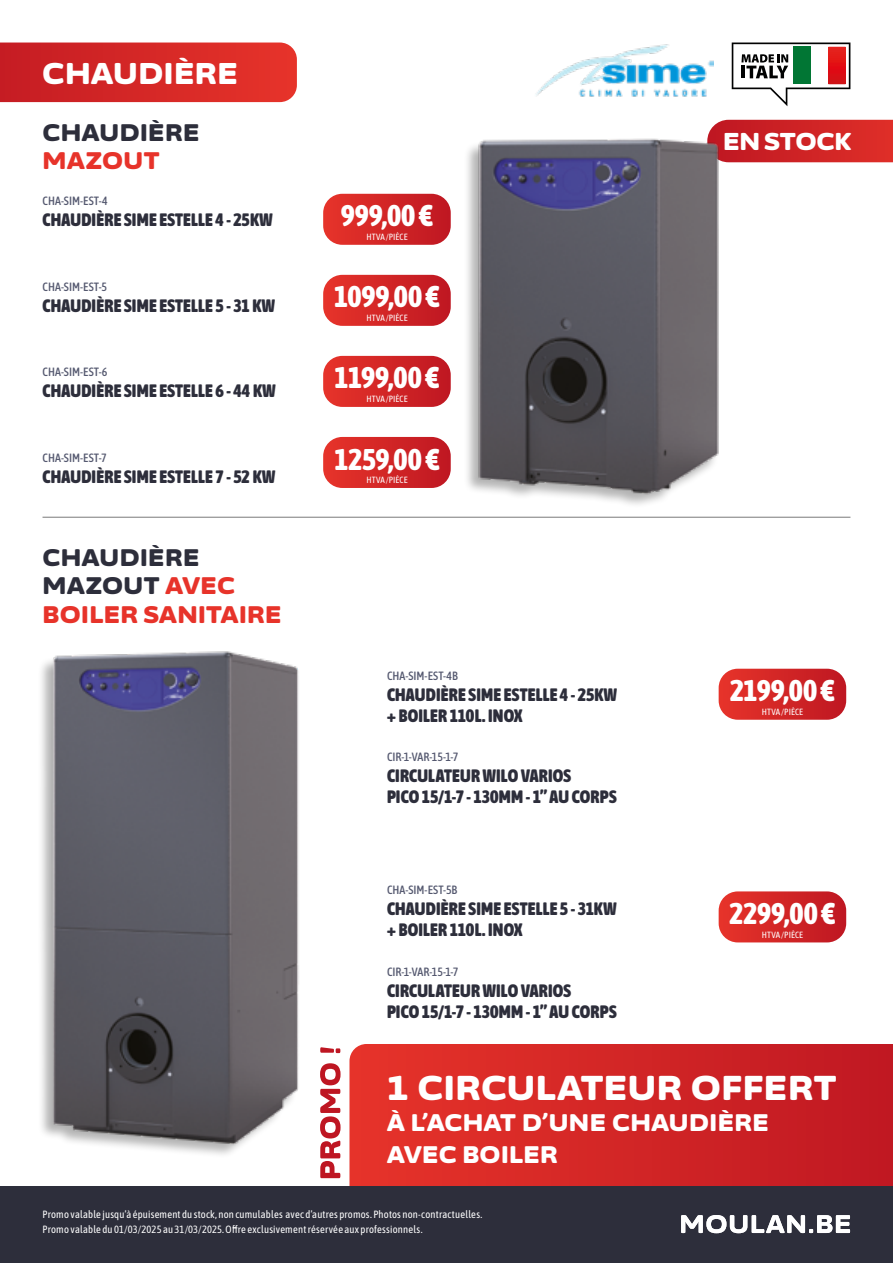
<style>
.page{position:relative;width:893px;height:1263px;background:#fff}
.page>*{position:absolute;margin:0;border:0;box-sizing:border-box;transform-origin:0 0}
.t1{font:900 34.5px "Asap Expanded";letter-spacing:.015em;color:#fff}
.t2{font:800 30px "Asap Condensed";color:#fff}
.t3{font:900 30px "Asap Expanded";letter-spacing:.02em;color:#fff}
.t4{font:900 24.3px "Asap Expanded";color:#fff}
.t5{font:900 24px/28.8px "Asap Expanded";letter-spacing:.02em;color:#e7332a}
.t6{font:900 24px/31.5px "Asap Expanded";letter-spacing:.02em;color:#fff}
.t7{font:900 24px "Asap Expanded";letter-spacing:.02em;color:#2d2e3b}
.t8{font:900 18px/21px "Asap Condensed";letter-spacing:.015em;color:#2d2e3b}
.t9{font:500 12px "Asap Condensed";letter-spacing:.005em;color:#54586f}
.t10{font:10.5px/15px "Asap Condensed";letter-spacing:.02em;color:#fff}
.t11{font:9px "Asap Condensed";letter-spacing:.01em;color:#fff}
.s1{color:#2d2e3b}
</style>
<div class="page">
<svg style="left:349px;top:1044px;width:544px;height:142px;background:#d22626"></svg>
<svg style="left:732px;top:43px;width:118px;height:63px"></svg>
<img style="left:536px;top:44px;width:177px;height:53px">
<svg style="left:0;top:43px;width:297px;height:59px;background:#d52928"></svg>
<svg style="left:717px;top:120px;width:176px;height:42px;background:#d12526"></svg>
<svg style="left:323px;top:194px;width:128px;height:51px;background:#d43131"></svg>
<svg style="left:719px;top:669px;width:127px;height:51px;background:#d43030"></svg>
<svg style="left:323px;top:275px;width:128px;height:51px;background:#d43131"></svg>
<svg style="left:323px;top:356px;width:128px;height:51px;background:#d43031"></svg>
<svg style="left:719px;top:891px;width:127px;height:51px;background:#d43031"></svg>
<svg style="left:323px;top:437px;width:128px;height:51px;background:#d43031"></svg>
<img style="left:467px;top:123px;width:277px;height:382px">
<img style="left:41px;top:651px;width:258px;height:504px">
<hr style="left:43px;top:517px;width:807px;height:1px;background:#797979">
<svg style="left:320px;top:1047px;width:21px;height:131px"></svg>
<div style="left:0;top:1186px;width:893px;height:77px;background:#2d2e3b"></div>
<svg style="left:681px;top:1215px;width:169px;height:18px"></svg>
<h2 class="t3" style="left:42px;top:52px;width:197px">CHAUDIÈRE</h2>
<h3 class="t7" style="left:43px;top:115px;width:158px">CHAUDIÈRE</h3>
<h3 class="t5" style="left:43px;top:145px;width:118px">MAZOUT</h3>
<p class="t9" style="left:43px;top:192px;width:67px">CHA-SIM-EST-4</p>
<p class="t8" style="left:43px;top:208px;width:231px">CHAUDIÈRE SIME ESTELLE 4 - 25KW</p>
<p class="t9" style="left:43px;top:278px;width:66px">CHA-SIM-EST-5</p>
<p class="t8" style="left:43px;top:293px;width:234px">CHAUDIÈRE SIME ESTELLE 5 - 31 KW</p>
<p class="t9" style="left:43px;top:363px;width:67px">CHA-SIM-EST-6</p>
<p class="t8" style="left:43px;top:379px;width:234px">CHAUDIÈRE SIME ESTELLE 6 - 44 KW</p>
<p class="t9" style="left:43px;top:449px;width:66px">CHA-SIM-EST-7</p>
<p class="t8" style="left:43px;top:465px;width:234px">CHAUDIÈRE SIME ESTELLE 7 - 52 KW</p>
<h3 class="t5" style="left:43px;top:541px;width:240px"><span class="s1">CHAUDIÈRE<br>MAZOUT</span> AVEC<br>BOILER SANITAIRE</h3>
<h2 class="t2" style="left:341px;top:194px;width:94px">999,00 €</h2>
<p class="t11" style="left:366px;top:230px;width:43px">HTVA /PIÈCE</p>
<h2 class="t2" style="left:334px;top:275px;width:107px">1099,00 €</h2>
<p class="t11" style="left:366px;top:312px;width:43px">HTVA /PIÈCE</p>
<h2 class="t2" style="left:335px;top:356px;width:106px">1199,00 €</h2>
<p class="t11" style="left:366px;top:393px;width:43px">HTVA /PIÈCE</p>
<h2 class="t2" style="left:334px;top:437px;width:107px">1259,00 €</h2>
<p class="t11" style="left:366px;top:474px;width:43px">HTVA /PIÈCE</p>
<p class="t9" style="left:387px;top:667px;width:72px">CHA-SIM-EST-4B</p>
<p class="t8" style="left:387px;top:683px;width:232px">CHAUDIÈRE SIME ESTELLE 4 - 25KW + BOILER 110L. INOX</p>
<p class="t9" style="left:387px;top:748px;width:73px">CIR-1-VAR-15-1-7</p>
<p class="t8" style="left:387px;top:764px;width:231px">CIRCULATEUR WILO VARIOS<br>PICO 15/1-7 - 130MM - 1’’ AU CORPS</p>
<p class="t9" style="left:387px;top:882px;width:72px">CHA-SIM-EST-5B</p>
<p class="t8" style="left:387px;top:897px;width:231px">CHAUDIÈRE SIME ESTELLE 5 - 31KW + BOILER 110L. INOX</p>
<p class="t9" style="left:387px;top:963px;width:73px">CIR-1-VAR-15-1-7</p>
<p class="t8" style="left:387px;top:978px;width:231px">CIRCULATEUR WILO VARIOS<br>PICO 15/1-7 - 130MM - 1’’ AU CORPS</p>
<h3 class="t4" style="left:723px;top:124px;width:129px">EN STOCK</h3>
<h2 class="t2" style="left:730px;top:669px;width:106px">2199,00 €</h2>
<p class="t11" style="left:762px;top:705px;width:43px">HTVA /PIÈCE</p>
<h2 class="t2" style="left:729px;top:892px;width:107px">2299,00 €</h2>
<p class="t11" style="left:762px;top:928px;width:43px">HTVA /PIÈCE</p>
<h1 class="t1" style="left:387px;top:1062px;width:451px">1 CIRCULATEUR OFFERT</h1>
<h3 class="t6" style="left:387px;top:1105px;width:383px">À L’ACHAT D’UNE CHAUDIÈRE<br>AVEC BOILER</h3>
<p class="t10" style="left:43px;top:1206px;width:441px">Promo valable jusqu’à épuisement du stock, non cumulables avec d’autres promos. Photos non-contractuelles.<br>Promo valable du 01/03/2025 au 31/03/2025. Offre exclusivement réservée aux professionnels.</p>
<p class="t10" style="left:133px;top:1221px;width:6px">1</p>
<p class="t10" style="left:180px;top:1221px;width:20px">0 1</p>
<p class="t10" style="left:232px;top:1221px;width:7px">f</p>
</div>
